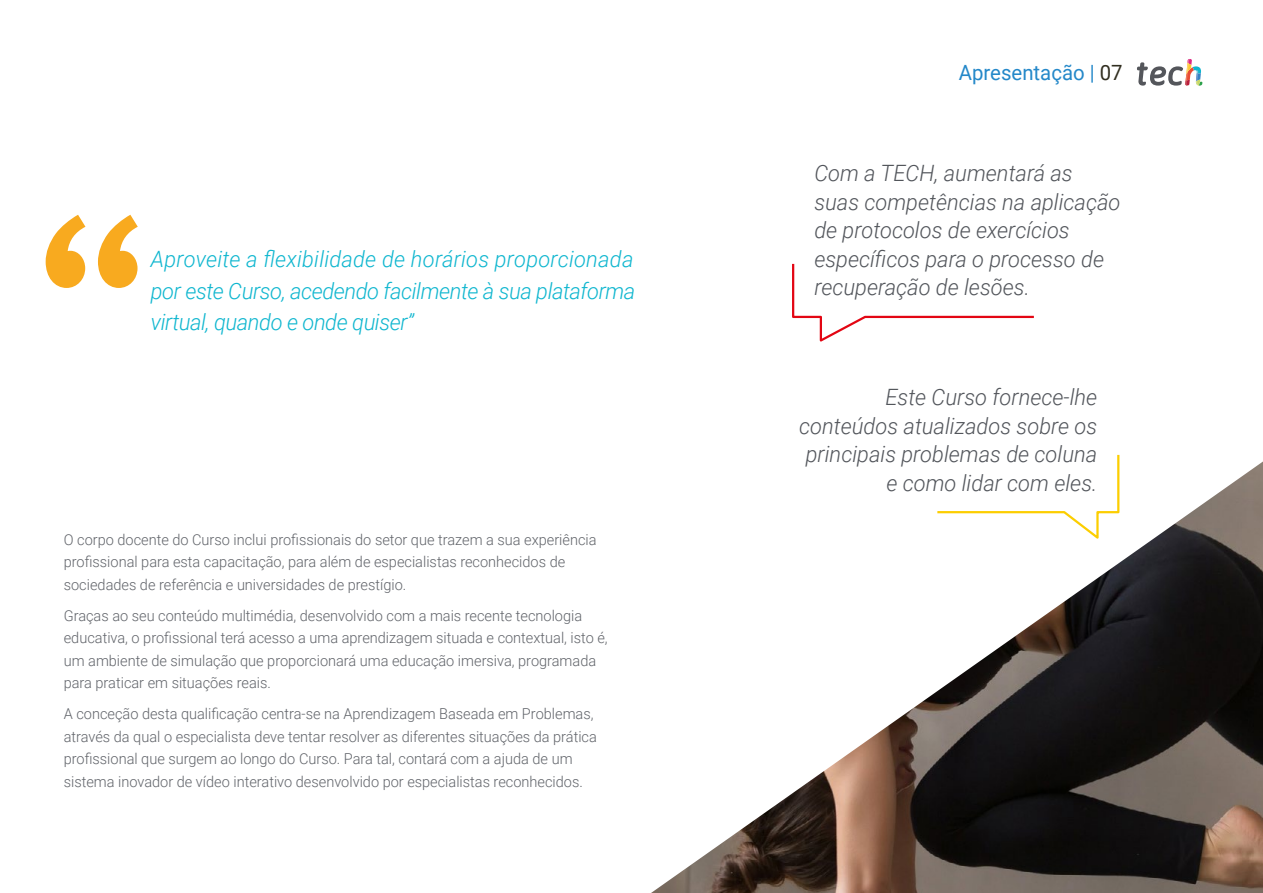
<style>
.page{position:relative;width:1263px;height:893px;background:#fff}
.page>*{position:absolute;margin:0;border:0;box-sizing:border-box;transform-origin:0 0}
.t1{font:italic 300 22.5px/28.5px "Roboto";color:#52555b;text-align:right}
.t2{font:italic 300 22.5px/31.5px "Roboto";letter-spacing:-.02em;color:#0fb6cf;text-align:justify}
.t3{font:21px "Roboto";color:#2488c9}
.t4{font:300 15px/22.5px "Roboto";color:#61646a}
.s1{color:#312e20}
</style>
<div class="page">
<svg style="left:792px;top:263px;width:242px;height:79px"></svg>
<svg style="left:1137px;top:59px;width:65px;height:27px"></svg>
<img style="left:651px;top:461px;width:612px;height:432px">
<svg style="left:46px;top:215px;width:92px;height:73px"></svg>
<h1 class="t2" style="left:151px;top:243px;width:486px">Aproveite a flexibilidade de horários proporcionada por este Curso, acedendo facilmente à sua plataforma virtual, quando e onde quiser”</h1>
<p class="t4" style="left:64px;top:527px;width:534px">O corpo docente do Curso inclui profissionais do setor que trazem a sua experiência profissional para esta capacitação, para além de especialistas reconhecidos de sociedades de referência e universidades de prestígio.</p>
<p class="t4" style="left:64px;top:603px;width:545px">Graças ao seu conteúdo multimédia, desenvolvido com a mais recente tecnologia educativa, o profissional terá acesso a uma aprendizagem situada e contextual, isto é, um ambiente de simulação que proporcionará uma educação imersiva, programada para praticar em situações reais.</p>
<p class="t4" style="left:64px;top:702px;width:535px">A conceção desta qualificação centra-se na Aprendizagem Baseada em Problemas, através da qual o especialista deve tentar resolver as diferentes situações da prática profissional que surgem ao longo do Curso. Para tal, contará com a ajuda de um sistema inovador de vídeo interativo desenvolvido por especialistas reconhecidos.</p>
<h2 class="t3" style="left:959px;top:57px;width:165px">Apresentação | <span class="s1">07</span></h2>
<h1 class="t1" style="left:814px;top:158px;width:308px;text-align:left">Com a TECH, aumentará as suas competências na aplicação de protocolos de exercícios específicos para o processo de recuperação de lesões.</h1>
<h1 class="t1" style="left:799px;top:382px;width:300px">Este Curso fornece-lhe conteúdos atualizados sobre os principais problemas de coluna e como lidar com eles.</h1>
</div>
